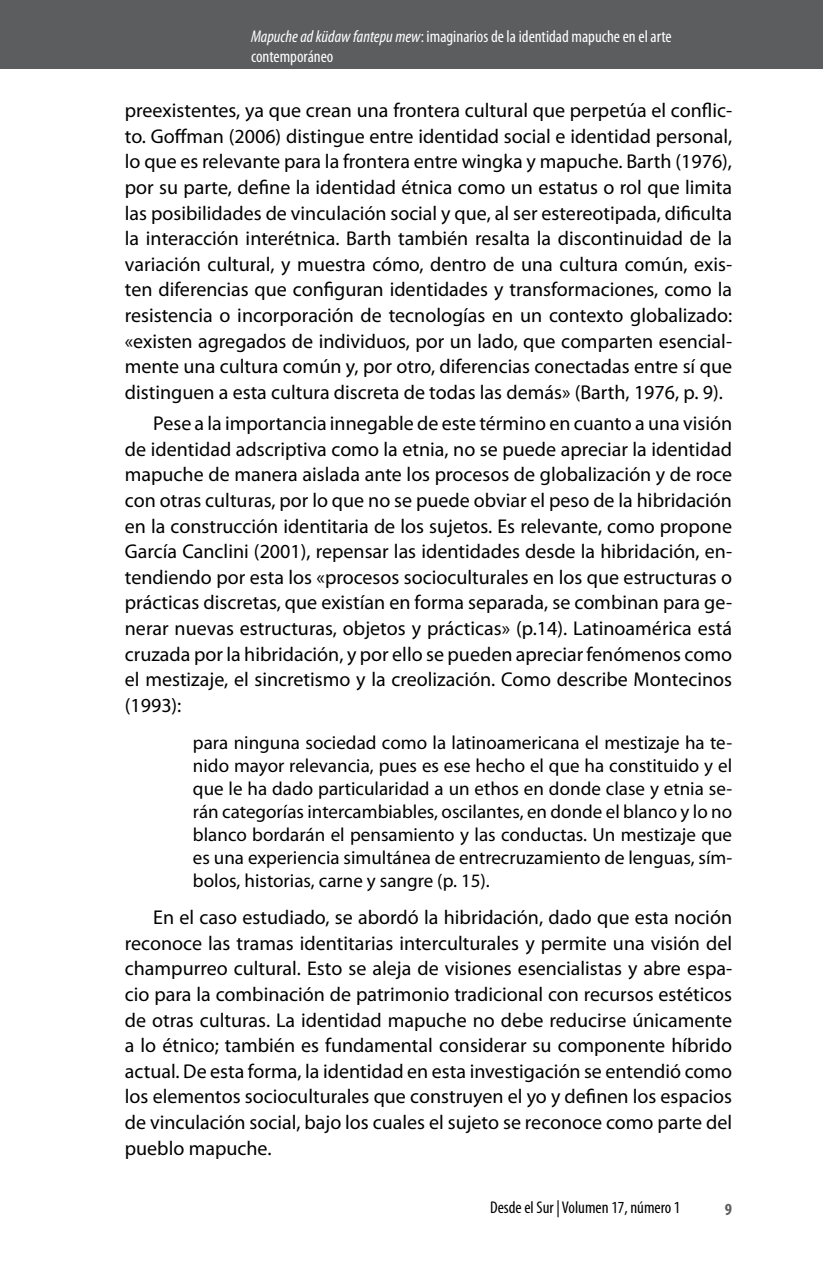
<style>
.page{position:relative;width:823px;height:1265px;background:#fff}
.page>*{position:absolute;margin:0;border:0;box-sizing:border-box;transform-origin:0 0}
.t1{font:20px/25.6px "Myriad Pro";color:#000;text-align:justify}
.t2{font:19px/23px "Myriad Pro";color:#000;text-align:justify}
.t3{font:condensed 17px/20px "Myriad Pro";color:#fff}
.t4{font:condensed 17px "Myriad Pro";color:#000}
.t5{font:700 condensed 17px "Myriad Pro";color:#5c5d5f}
.s1{font-style:italic}
</style>
<div class="page">
<div style="left:0;top:0;width:822px;height:68px;background:#5c5d5f"></div>
<p class="t3" style="left:251px;top:26px;width:422px"><span class="s1">Mapuche ad küdaw fantepu mew</span>: imaginarios de la identidad mapuche en el arte contemporáneo</p>
<p class="t1" style="left:125px;top:97px;width:608px">preexistentes, ya que crean una frontera cultural que perpetúa el conflic&shy;to. Goffman (2006) distingue entre identidad social e identidad personal, lo que es relevante para la frontera entre wingka y mapuche. Barth (1976), por su parte, define la identidad étnica como un estatus o rol que limita las posibilidades de vinculación social y que, al ser estereotipada, dificulta la interacción interétnica. Barth también resalta la discontinuidad de la variación cultural, y muestra cómo, dentro de una cultura común, exis&shy;ten diferencias que configuran identidades y transformaciones, como la resistencia o incorporación de tecnologías en un contexto globalizado: «existen agregados de individuos, por un lado, que comparten esencial&shy;mente una cultura común y, por otro, diferencias conectadas entre sí que distinguen a esta cultura discreta de todas las demás» (Barth, 1976, p. 9).</p>
<p class="t1" style="left:125px;top:410px;width:608px;text-indent:28px">Pese a la importancia innegable de este término en cuanto a una visión de identidad adscriptiva como la etnia, no se puede apreciar la identidad mapuche de manera aislada ante los procesos de globalización y de roce con otras culturas, por lo que no se puede obviar el peso de la hibridación en la construcción identitaria de los sujetos. Es relevante, como propone García Canclini (2001), repensar las identidades desde la hibridación, en&shy;tendiendo por esta los «procesos socioculturales en los que estructuras o prácticas discretas, que existían en forma separada, se combinan para ge&shy;nerar nuevas estructuras, objetos y prácticas» (p.14). Latinoamérica está cruzada por la hibridación, y por ello se pueden apreciar fenómenos como el mestizaje, el sincretismo y la creolización. Como describe Montecinos (1993):</p>
<p class="t2" style="left:193px;top:731px;width:540px">para ninguna sociedad como la latinoamericana el mestizaje ha te&shy;nido mayor relevancia, pues es ese hecho el que ha constituido y el que le ha dado particularidad a un ethos en donde clase y etnia se&shy;rán categorías intercambiables, oscilantes, en donde el blanco y lo no blanco bordarán el pensamiento y las conductas. Un mestizaje que es una experiencia simultánea de entrecruzamiento de lenguas, sím&shy;bolos, historias, carne y sangre (p. 15).</p>
<p class="t1" style="left:125px;top:904px;width:608px;text-indent:28px">En el caso estudiado, se abordó la hibridación, dado que esta noción reconoce las tramas identitarias interculturales y permite una visión del champurreo cultural. Esto se aleja de visiones esencialistas y abre espa&shy;cio para la combinación de patrimonio tradicional con recursos estéticos de otras culturas. La identidad mapuche no debe reducirse únicamente a lo étnico; también es fundamental considerar su componente híbrido actual. De esta forma, la identidad en esta investigación se entendió como los elementos socioculturales que construyen el yo y definen los espacios de vinculación social, bajo los cuales el sujeto se reconoce como parte del pueblo mapuche.</p>
<p class="t4" style="left:489px;top:1196px;width:192px">Desde el Sur | Volumen 17, número 1</p>
<p class="t5" style="left:724px;top:1198px;width:9px">9</p>
</div>
